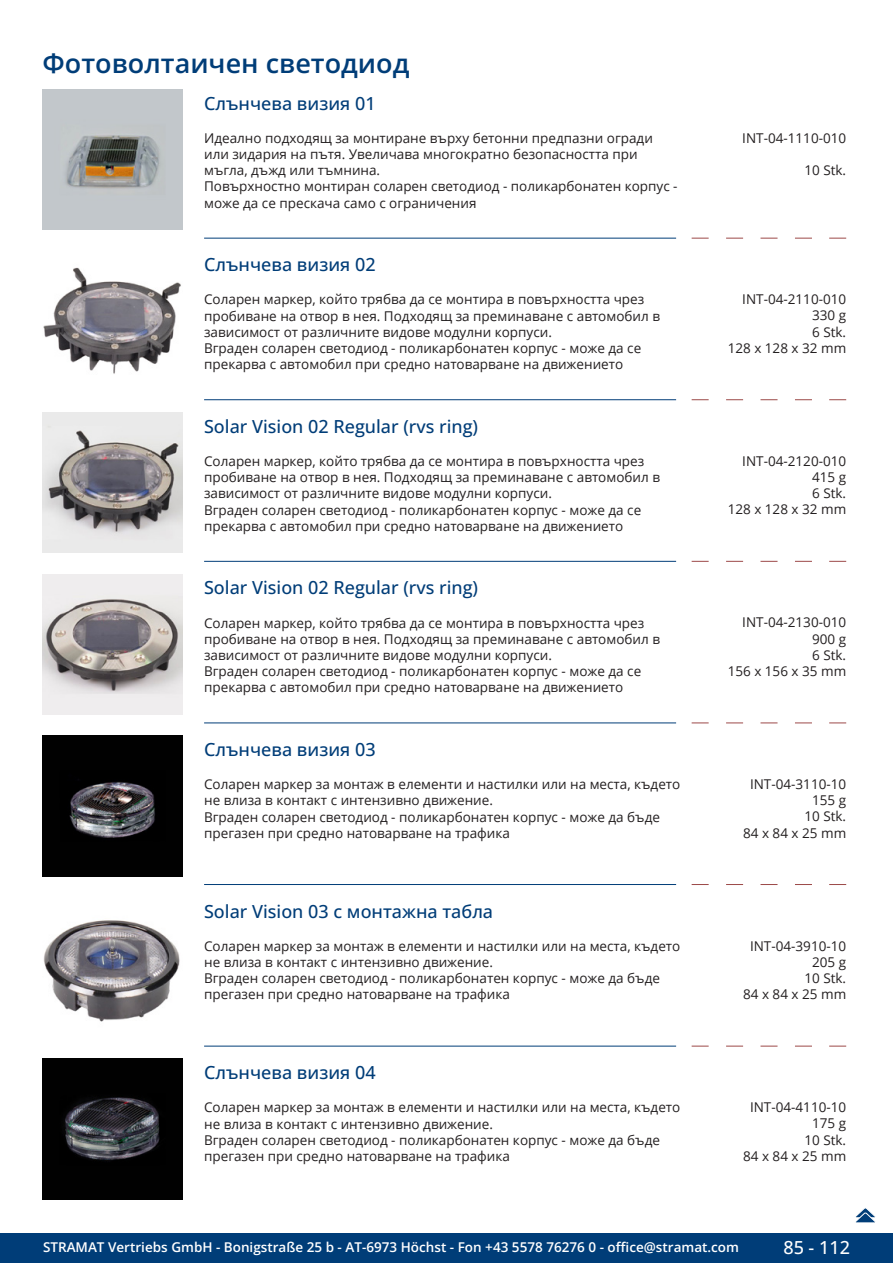
<style>
.page{position:relative;width:893px;height:1263px;background:#fff}
.page>*{position:absolute;margin:0;border:0;box-sizing:border-box;transform-origin:0 0}
.GruppeName{font:600 27px "Open Sans";color:#003d78}
.ArtikelName{font:500 18px "Open Sans";color:#003d78}
.t1{font:500 18px "Open Sans";color:#fff}
.Beschreibung{font:13.5px/16.2px "Open Sans";color:#231f20}
.ArtikelNummer{font:13.5px "Open Sans";color:#231f20}
.t2{font:600 13.5px "Open Sans";color:#fff}
</style>
<div class="page">
<div style="left:0;top:1233px;width:893px;height:30px;background:#003d78"></div>
<img style="left:43px;top:89px;width:140px;height:141px">
<img style="left:43px;top:267px;width:138px;height:107px">
<svg style="left:692px;top:238px;width:17px;height:1px"></svg>
<svg style="left:726px;top:238px;width:17px;height:1px"></svg>
<svg style="left:760px;top:238px;width:17px;height:1px"></svg>
<svg style="left:795px;top:238px;width:17px;height:1px"></svg>
<svg style="left:829px;top:238px;width:17px;height:1px"></svg>
<hr style="left:204px;top:238px;width:472px;height:1px;background:#003d78">
<img style="left:43px;top:412px;width:140px;height:141px">
<svg style="left:692px;top:399px;width:17px;height:1px"></svg>
<svg style="left:726px;top:399px;width:17px;height:1px"></svg>
<svg style="left:760px;top:399px;width:17px;height:1px"></svg>
<svg style="left:795px;top:399px;width:17px;height:1px"></svg>
<svg style="left:829px;top:399px;width:17px;height:1px"></svg>
<hr style="left:204px;top:399px;width:472px;height:1px;background:#003d78">
<img style="left:43px;top:574px;width:140px;height:140px">
<svg style="left:692px;top:561px;width:17px;height:1px"></svg>
<svg style="left:726px;top:561px;width:17px;height:1px"></svg>
<svg style="left:760px;top:561px;width:17px;height:1px"></svg>
<svg style="left:795px;top:561px;width:17px;height:1px"></svg>
<svg style="left:829px;top:561px;width:17px;height:1px"></svg>
<hr style="left:204px;top:561px;width:472px;height:1px;background:#003d78">
<img style="left:43px;top:736px;width:140px;height:140px">
<svg style="left:692px;top:723px;width:17px;height:1px"></svg>
<svg style="left:726px;top:723px;width:17px;height:1px"></svg>
<svg style="left:760px;top:723px;width:17px;height:1px"></svg>
<svg style="left:795px;top:723px;width:17px;height:1px"></svg>
<svg style="left:829px;top:723px;width:17px;height:1px"></svg>
<hr style="left:204px;top:723px;width:472px;height:1px;background:#003d78">
<img style="left:43px;top:920px;width:137px;height:102px">
<svg style="left:692px;top:884px;width:17px;height:1px"></svg>
<svg style="left:726px;top:884px;width:17px;height:1px"></svg>
<svg style="left:760px;top:884px;width:17px;height:1px"></svg>
<svg style="left:795px;top:884px;width:17px;height:1px"></svg>
<svg style="left:829px;top:884px;width:17px;height:1px"></svg>
<hr style="left:204px;top:884px;width:472px;height:1px;background:#003d78">
<img style="left:43px;top:1059px;width:140px;height:140px">
<svg style="left:692px;top:1046px;width:17px;height:1px"></svg>
<svg style="left:726px;top:1046px;width:17px;height:1px"></svg>
<svg style="left:760px;top:1046px;width:17px;height:1px"></svg>
<svg style="left:795px;top:1046px;width:17px;height:1px"></svg>
<svg style="left:829px;top:1046px;width:17px;height:1px"></svg>
<hr style="left:204px;top:1046px;width:472px;height:1px;background:#003d78">
<svg style="left:855px;top:1208px;width:21px;height:15px"></svg>
<p class="GruppeName" style="left:43px;top:44px;width:368px">Фотоволтаичен светодиод</p>
<p class="ArtikelName" style="left:204px;top:91px;width:173px">Слънчева визия 01</p>
<p class="Beschreibung" style="left:204px;top:129px;width:475px">Идеално подходящ за монтиране върху бетонни предпазни огради или зидария на пътя. Увеличава многократно безопасността при мъгла, дъжд или тъмнина.<br>Повърхностно монтиран соларен светодиод - поликарбонатен корпус - може да се прескача само с ограничения</p>
<p class="ArtikelNummer" style="left:742px;top:128px;width:105px">INT-04-1110-010</p>
<p class="ArtikelNummer" style="left:804px;top:161px;width:43px">10 Stk.</p>
<p class="ArtikelName" style="left:204px;top:252px;width:173px">Слънчева визия 02</p>
<p class="Beschreibung" style="left:204px;top:291px;width:457px">Соларен маркер, който трябва да се монтира в повърхността чрез пробиване на отвор в нея. Подходящ за преминаване с автомобил в зависимост от различните видове модулни корпуси.<br>Вграден соларен светодиод - поликарбонатен корпус - може да се прекарва с автомобил при средно натоварване на движението</p>
<p class="ArtikelNummer" style="left:742px;top:290px;width:105px">INT-04-2110-010</p>
<p class="ArtikelNummer" style="left:812px;top:306px;width:36px">330 g</p>
<p class="ArtikelNummer" style="left:812px;top:322px;width:36px">6 Stk.</p>
<p class="ArtikelNummer" style="left:728px;top:339px;width:120px">128 x 128 x 32 mm</p>
<p class="ArtikelName" style="left:204px;top:414px;width:275px">Solar Vision 02 Regular (rvs ring)</p>
<p class="Beschreibung" style="left:204px;top:453px;width:457px">Соларен маркер, който трябва да се монтира в повърхността чрез пробиване на отвор в нея. Подходящ за преминаване с автомобил в зависимост от различните видове модулни корпуси.<br>Вграден соларен светодиод - поликарбонатен корпус - може да се прекарва с автомобил при средно натоварване на движението</p>
<p class="ArtikelNummer" style="left:742px;top:452px;width:105px">INT-04-2120-010</p>
<p class="ArtikelNummer" style="left:812px;top:468px;width:36px">415 g</p>
<p class="ArtikelNummer" style="left:812px;top:484px;width:36px">6 Stk.</p>
<p class="ArtikelNummer" style="left:728px;top:500px;width:120px">128 x 128 x 32 mm</p>
<p class="ArtikelName" style="left:204px;top:575px;width:275px">Solar Vision 02 Regular (rvs ring)</p>
<p class="Beschreibung" style="left:204px;top:614px;width:457px">Соларен маркер, който трябва да се монтира в повърхността чрез пробиване на отвор в нея. Подходящ за преминаване с автомобил в зависимост от различните видове модулни корпуси.<br>Вграден соларен светодиод - поликарбонатен корпус - може да се прекарва с автомобил при средно натоварване на движението</p>
<p class="ArtikelNummer" style="left:742px;top:613px;width:105px">INT-04-2130-010</p>
<p class="ArtikelNummer" style="left:812px;top:629px;width:36px">900 g</p>
<p class="ArtikelNummer" style="left:812px;top:646px;width:36px">6 Stk.</p>
<p class="ArtikelNummer" style="left:728px;top:662px;width:120px">156 x 156 x 35 mm</p>
<p class="ArtikelName" style="left:204px;top:737px;width:173px">Слънчева визия 03</p>
<p class="Beschreibung" style="left:204px;top:776px;width:478px">Соларен маркер за монтаж в елементи и настилки или на места, където не влиза в контакт с интензивно движение.<br>Вграден соларен светодиод - поликарбонатен корпус - може да бъде прегазен при средно натоварване на трафика</p>
<p class="ArtikelNummer" style="left:750px;top:775px;width:98px">INT-04-3110-10</p>
<p class="ArtikelNummer" style="left:812px;top:791px;width:36px">155 g</p>
<p class="ArtikelNummer" style="left:804px;top:807px;width:43px">10 Stk.</p>
<p class="ArtikelNummer" style="left:743px;top:823px;width:105px">84 x 84 x 25 mm</p>
<p class="ArtikelName" style="left:204px;top:899px;width:291px">Solar Vision 03 с монтажна табла</p>
<p class="Beschreibung" style="left:204px;top:937px;width:478px">Соларен маркер за монтаж в елементи и настилки или на места, където не влиза в контакт с интензивно движение.<br>Вграден соларен светодиод - поликарбонатен корпус - може да бъде прегазен при средно натоварване на трафика</p>
<p class="ArtikelNummer" style="left:750px;top:936px;width:98px">INT-04-3910-10</p>
<p class="ArtikelNummer" style="left:812px;top:953px;width:36px">205 g</p>
<p class="ArtikelNummer" style="left:804px;top:969px;width:43px">10 Stk.</p>
<p class="ArtikelNummer" style="left:743px;top:985px;width:105px">84 x 84 x 25 mm</p>
<p class="ArtikelName" style="left:204px;top:1060px;width:173px">Слънчева визия 04</p>
<p class="Beschreibung" style="left:204px;top:1099px;width:478px">Соларен маркер за монтаж в елементи и настилки или на места, където не влиза в контакт с интензивно движение.<br>Вграден соларен светодиод - поликарбонатен корпус - може да бъде прегазен при средно натоварване на трафика</p>
<p class="ArtikelNummer" style="left:750px;top:1098px;width:98px">INT-04-4110-10</p>
<p class="ArtikelNummer" style="left:812px;top:1114px;width:36px">175 g</p>
<p class="ArtikelNummer" style="left:804px;top:1130px;width:43px">10 Stk.</p>
<p class="ArtikelNummer" style="left:743px;top:1147px;width:105px">84 x 84 x 25 mm</p>
<p class="t2" style="left:43px;top:1238px;width:698px">STRAMAT Vertriebs GmbH - Bonigstraße 25 b - AT-6973 Höchst - Fon +43 5578 76276 0 - office@stramat.com</p>
<h2 class="t1" style="left:783px;top:1234px;width:68px">85 - 112</h2>
</div>
